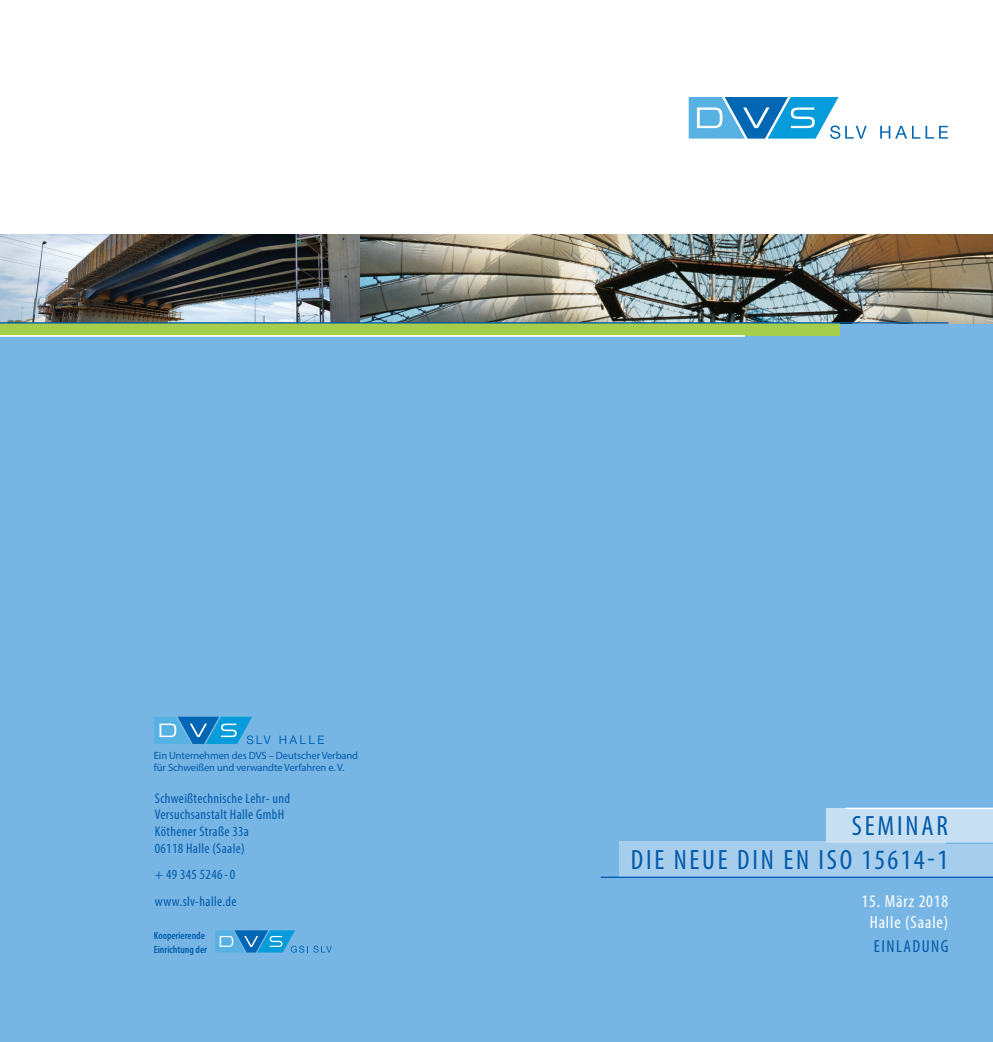
<style>
.page{position:relative;width:993px;height:1042px;background:#fff}
.page>*{position:absolute;margin:0;border:0;box-sizing:border-box;transform-origin:0 0}
.t1{font:condensed 28px/33.6px "Myriad Pro";letter-spacing:.1em;color:#015aaa;text-align:right}
.t2{font:condensed 17.5px/21px "Myriad Pro";letter-spacing:.05em;color:#fff;text-align:center}
.t3{font:condensed 17.5px "Myriad Pro";letter-spacing:.08em;color:#015aaa}
.t4{font:condensed 14px/16.8px "Myriad Pro";letter-spacing:.025em;color:#015aaa}
.t5{font:10.5px/12.6px "Myriad Pro";letter-spacing:-.01em;color:#015aaa}
.t6{font:600 condensed 10.5px/14px "Myriad Pro";color:#015aaa}
</style>
<div class="page">
<div style="left:0;top:322px;width:992px;height:720px;background:#77b6e4"></div>
<img style="left:360px;top:234px;width:632px;height:89px">
<img style="left:0;top:234px;width:360px;height:88px">
<div style="left:0;top:323px;width:838px;height:12px;background:#a4ce4c"></div>
<hr style="left:0;top:335px;width:744px;height:2px;background:#fff">
<hr style="left:0;top:322px;width:947px;height:1px;background:#015aaa">
<div style="left:619px;top:841px;width:373px;height:37px;background:#a6cdec"></div>
<div style="left:826px;top:807px;width:166px;height:35px;background:#c7dff2"></div>
<hr style="left:845px;top:807px;width:147px;height:2px;background:#fff">
<hr style="left:600px;top:876px;width:392px;height:2px;background:#015aaa">
<hr style="left:945px;top:842px;width:47px;height:2px;background:#77b6e4">
<svg style="left:154px;top:717px;width:116px;height:27px"></svg>
<svg style="left:279px;top:735px;width:45px;height:9px"></svg>
<svg style="left:215px;top:930px;width:117px;height:22px"></svg>
<svg style="left:688px;top:97px;width:178px;height:42px"></svg>
<svg style="left:880px;top:126px;width:67px;height:13px"></svg>
<p class="t5" style="left:154px;top:749px;width:206px">Ein Unternehmen des DVS – Deutscher Verband für Schweißen und verwandte Verfahren e. V.</p>
<p class="t4" style="left:155px;top:789px;width:137px">Schweißtechnische Lehr- und<br>Versuchsanstalt Halle GmbH<br>Köthener Straße 33a<br>06118 Halle (Saale)</p>
<p class="t4" style="left:155px;top:861px;width:83px;line-height:26.2px">+ 49 345 5246-0 www.slv-halle.de</p>
<p class="t6" style="left:154px;top:928px;width:55px">Kooperierende<br>Einrichtung der</p>
<h1 class="t1" style="left:630px;top:809px;width:319px">SEMINAR<br>DIE NEUE DIN EN ISO 15614-1</h1>
<p class="t2" style="left:861px;top:890px;width:88px">15. März 2018<br>Halle (Saale)</p>
<p class="t3" style="left:873px;top:936px;width:76px">EINLADUNG</p>
</div>
